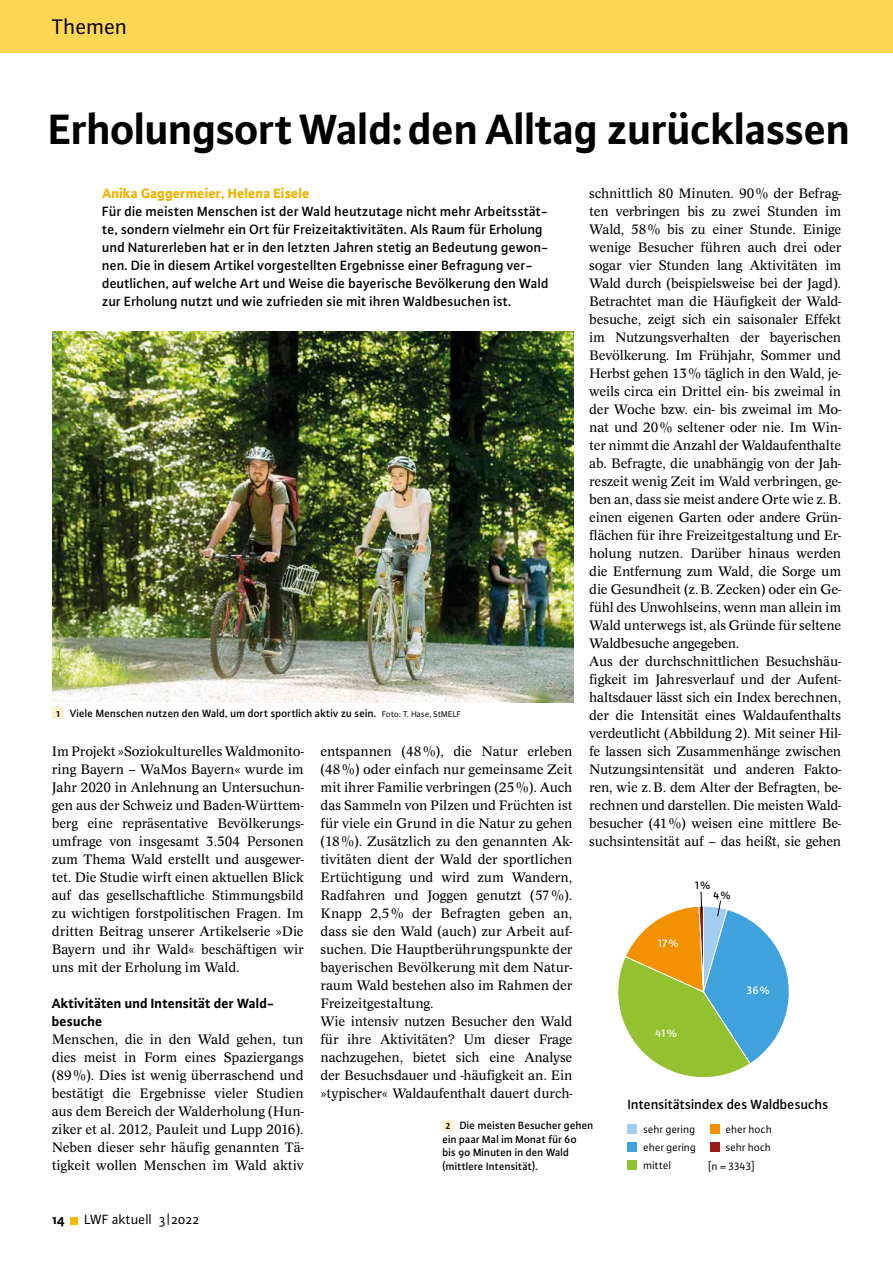
<style>
.page{position:relative;width:893px;height:1263px;background:#fff}
.page>*{position:absolute;margin:0;border:0;box-sizing:border-box;transform-origin:0 0}
.t1{font:700 45px "Plus Sans Pro";letter-spacing:-.015em;color:#000}
.t2{font:22.5px "Plus Sans Pro";letter-spacing:-.005em;color:#000}
.t3{font:14.25px/18px "Concept";letter-spacing:-.01em;color:#000;text-align:justify}
.t4{font:500 14.25px/18px "Plus Sans Pro";color:#000}
.t5{font:700 14.25px/18px "Plus Sans Pro";color:#000}
.t6{font:800 14.25px "Plus Sans Pro";color:#f1b300}
.t7{font:14.25px "Plus Sans Pro";color:#000}
.t8{font:500 11.25px/13.5px "Plus Sans Pro";color:#000}
.t9{font:11.25px/18px "Plus Sans Pro";color:#000}
.t10{font:500 11.25px "Plus Sans Pro";color:#fff}
.s1{font-weight:700;font-size:9px}
.s2{font-weight:400;font-size:9px}
</style>
<div class="page">
<div style="left:0;top:0;width:893px;height:53px;background:#ffd753"></div>
<div style="left:70px;top:1217px;width:7px;height:7px;background:#fbb900"></div>
<div style="left:710px;top:1124px;width:10px;height:9px;background:#f39100"></div>
<div style="left:710px;top:1142px;width:10px;height:9px;background:#9a1b18"></div>
<div style="left:628px;top:1124px;width:9px;height:9px;background:#a1cef0"></div>
<div style="left:628px;top:1142px;width:9px;height:9px;background:#3fa2dc"></div>
<div style="left:628px;top:1160px;width:9px;height:9px;background:#94c12f"></div>
<svg style="left:617px;top:891px;width:173px;height:187px"></svg>
<div style="left:442px;top:1120px;width:12px;height:11px;background:#fff1ce"></div>
<div style="left:52px;top:707px;width:12px;height:12px;background:#fff1ce"></div>
<img style="left:52px;top:331px;width:521px;height:372px">
<h2 class="t2" style="left:52px;top:12px;width:77px">Themen</h2>
<h1 class="t1" style="left:49px;top:95px;width:803px">Erholungsort Wald: den Alltag zurücklassen</h1>
<p class="t6" style="left:102px;top:182px;width:209px">Anika Gaggermeier, Helena Eisele</p>
<p class="t4" style="left:102px;top:201px;width:448px">Für die meisten Menschen ist der Wald heutzutage nicht mehr Arbeitsstät&shy;te, sondern vielmehr ein Ort für Freizeitaktivitäten. Als Raum für Erholung und Naturerleben hat er in den letzten Jahren stetig an Bedeutung gewon&shy;nen. Die in diesem Artikel vorgestellten Ergebnisse einer Befragung ver&shy;deutlichen, auf welche Art und Weise die bayerische Bevölkerung den Wald zur Erholung nutzt und wie zufrieden sie mit ihren Waldbesuchen ist.</p>
<p class="t3" style="left:589px;top:184px;width:253px;text-align:left">schnittlich 80 Minuten. 90% der Befrag&shy;ten verbringen bis zu zwei Stunden im Wald, 58% bis zu einer Stunde. Einige wenige Besucher führen auch drei oder sogar vier Stunden lang Aktivitäten im Wald durch (beispielsweise bei der Jagd).<br>Betrachtet man die Häufigkeit der Wald&shy;besuche, zeigt sich ein saisonaler Effekt im Nutzungsverhalten der bayerischen Bevölkerung. Im Frühjahr, Sommer und Herbst gehen 13% täglich in den Wald, je&shy;weils circa ein Drittel ein- bis zweimal in der Woche bzw. ein- bis zweimal im Mo&shy;nat und 20% seltener oder nie. Im Win&shy;ter nimmt die Anzahl der Waldaufenthalte ab. Befragte, die unabhängig von der Jah&shy;reszeit wenig Zeit im Wald verbringen, ge&shy;ben an, dass sie meist andere Orte wie z.B. einen eigenen Garten oder andere Grün&shy;flächen für ihre Freizeitgestaltung und Er&shy;holung nutzen. Darüber hinaus werden die Entfernung zum Wald, die Sorge um die Gesundheit (z.B. Zecken) oder ein Ge&shy;fühl des Unwohlseins, wenn man allein im Wald unterwegs ist, als Gründe für seltene Waldbesuche angegeben.<br>Aus der durchschnittlichen Besuchshäu&shy;figkeit im Jahresverlauf und der Aufent&shy;haltsdauer lässt sich ein Index berechnen, der die Intensität eines Waldaufenthalts verdeutlicht (Abbildung 2). Mit seiner Hil&shy;fe lassen sich Zusammenhänge zwischen Nutzungsintensität und anderen Fakto&shy;ren, wie z.B. dem Alter der Befragten, be&shy;rechnen und darstellen. Die meisten Wald&shy;besucher (41%) weisen eine mittlere Be&shy;suchsintensität auf – das heißt, sie gehen</p>
<p class="t8" style="left:56px;top:706px;width:406px"><span class="s1">1</span> Viele Menschen nutzen den Wald, um dort sportlich aktiv zu sein. <span class="s2">Foto: T. Hase, StMELF</span></p>
<p class="t3" style="left:320px;top:742px;width:253px;text-align:left">entspannen (48%), die Natur erleben (48%) oder einfach nur gemeinsame Zeit mit ihrer Familie verbringen (25%). Auch das Sammeln von Pilzen und Früchten ist für viele ein Grund in die Natur zu gehen (18%). Zusätzlich zu den genannten Ak&shy;tivitäten dient der Wald der sportlichen Ertüchtigung und wird zum Wandern, Radfahren und Joggen genutzt (57%).<br>Knapp 2,5% der Befragten geben an, dass sie den Wald (auch) zur Arbeit auf&shy;suchen. Die Hauptberührungspunkte der bayerischen Bevölkerung mit dem Natur&shy;raum Wald bestehen also im Rahmen der Freizeitgestaltung.<br>Wie intensiv nutzen Besucher den Wald für ihre Aktivitäten? Um dieser Frage nachzugehen, bietet sich eine Analyse der Besuchsdauer und -häufigkeit an. Ein »typischer« Waldaufenthalt dauert durch-</p>
<p class="t3" style="left:52px;top:742px;width:253px">Im Projekt »Soziokulturelles Waldmonito&shy;ring Bayern – WaMos Bayern« wurde im Jahr 2020 in Anlehnung an Untersuchun&shy;gen aus der Schweiz und Baden-Württem&shy;berg eine repräsentative Bevölkerungs&shy;umfrage von insgesamt 3.504 Personen zum Thema Wald erstellt und ausgewer&shy;tet. Die Studie wirft einen aktuellen Blick auf das gesellschaftliche Stimmungsbild zu wichtigen forstpolitischen Fragen. Im dritten Beitrag unserer Artikelserie »Die Bayern und ihr Wald« beschäftigen wir uns mit der Erholung im Wald.</p>
<p class="t5" style="left:52px;top:993px;width:222px">Aktivitäten und Intensität der Wald&shy;besuche</p>
<p class="t3" style="left:52px;top:1030px;width:253px">Menschen, die in den Wald gehen, tun dies meist in Form eines Spaziergangs (89%). Dies ist wenig überraschend und bestätigt die Ergebnisse vieler Studien aus dem Bereich der Walderholung (Hun&shy;ziker et al. 2012, Pauleit und Lupp 2016).<br>Neben dieser sehr häufig genannten Tä&shy;tigkeit wollen Menschen im Wald aktiv</p>
<p class="t8" style="left:695px;top:877px;width:18px">1%</p>
<p class="t8" style="left:713px;top:888px;width:19px">4%</p>
<p class="t10" style="left:658px;top:935px;width:23px">17%</p>
<p class="t10" style="left:747px;top:982px;width:25px">36%</p>
<p class="t10" style="left:655px;top:1026px;width:24px">41%</p>
<p class="t4" style="left:628px;top:1094px;width:202px">Intensitätsindex des Waldbesuchs</p>
<p class="t8" style="left:442px;top:1118px;width:153px;text-indent:4px"><span class="s1">2</span> Die meisten Besucher gehen ein paar Mal im Monat für 60<br>bis 90 Minuten in den Wald (mittlere Intensität).</p>
<p class="t9" style="left:643px;top:1120px;width:54px;text-align:justify">sehr gering eher gering mittel</p>
<p class="t9" style="left:726px;top:1120px;width:48px">eher hoch sehr hoch</p>
<p class="t9" style="left:708px;top:1156px;width:48px">[n = 3343]</p>
<p class="t5" style="left:52px;top:1209px;width:14px">14</p>
<p class="t7" style="left:84px;top:1210px;width:117px">LWF aktuell 3 |2022</p>
</div>
